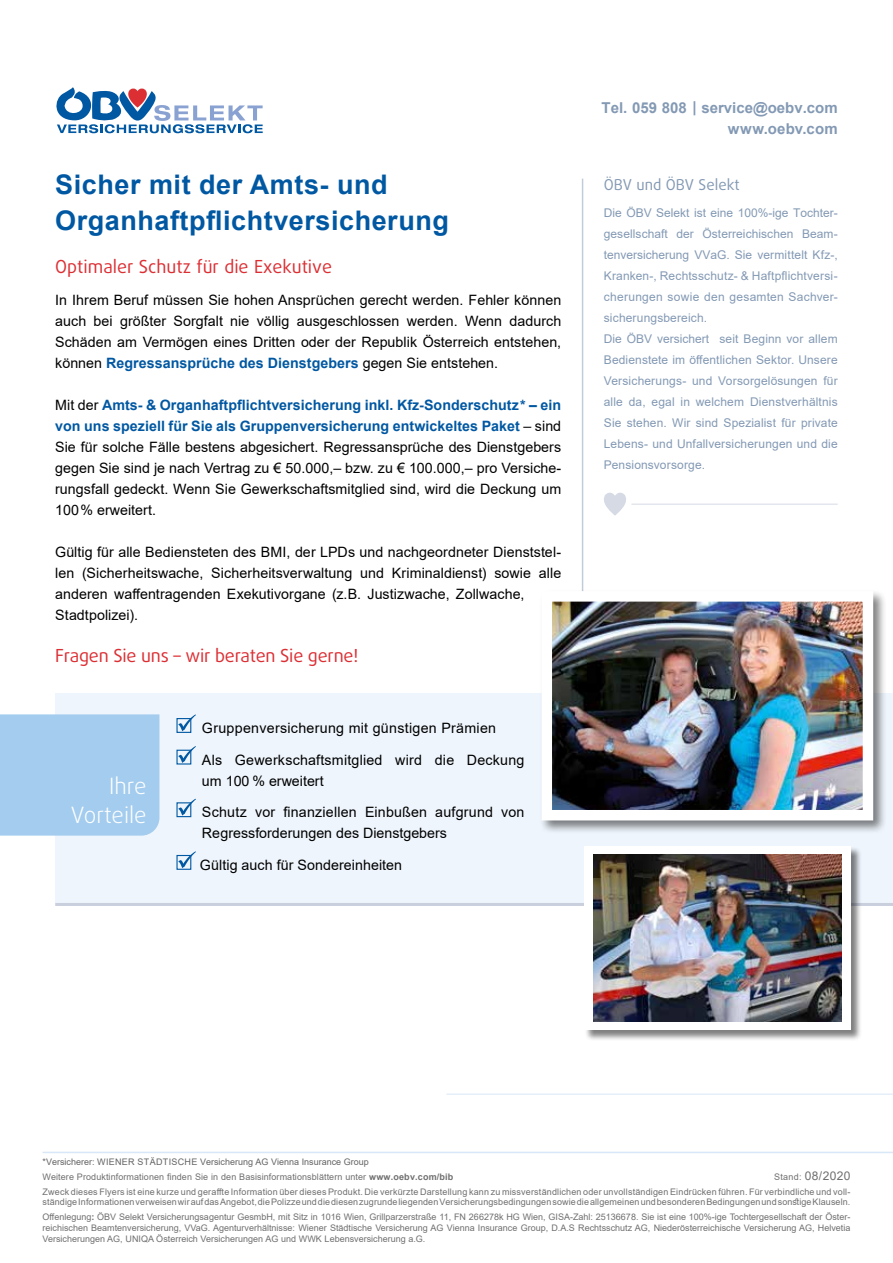
<style>
.page{position:relative;width:893px;height:1263px;background:#fff}
.page>*{position:absolute;margin:0;border:0;box-sizing:border-box;transform-origin:0 0}
.t1{font:700 27px/36px "Arial";letter-spacing:.02em;color:#0058a2}
.t2{font:300 22.5px/28.5px "Daxline Pro";color:#fff;text-align:right}
.t3{font:18px "Daxline Pro";color:#dc2f34}
.t4{font:700 15px/21px "Arial";color:#8399b4;text-align:right}
.t5{font:15px "Daxline Pro";color:#8399b4}
.t6{font:14.25px/21px "Arial";letter-spacing:.005em;color:#000}
.t7{font:12px/21px "Arial";letter-spacing:.01em;color:#8399b4}
.t8{font:12px "Arial";letter-spacing:.03em;color:#706f6f}
.t9{font:9px/10.8px "Arial";letter-spacing:.01em;color:#706f6f}
.s1{font-weight:700;color:#0058a2}
.s2{color:#646363}
.s3{font-weight:700}
.s4{font-size:9px}
</style>
<div class="page">
<svg style="left:56px;top:87px;width:207px;height:46px"></svg>
<div style="left:55px;top:693px;width:838px;height:213px;background:#eef5fc"></div>
<div style="left:0;top:714px;width:159px;height:122px;background:#a3ccee"></div>
<div style="left:176px;top:718px;width:15px;height:15px;border:1px solid #0058a2"></div>
<svg style="left:178px;top:714px;width:18px;height:17px"></svg>
<svg style="left:178px;top:746px;width:18px;height:17px"></svg>
<div style="left:176px;top:802px;width:15px;height:15px;border:1px solid #0058a2"></div>
<svg style="left:178px;top:799px;width:18px;height:16px"></svg>
<div style="left:176px;top:855px;width:15px;height:15px;border:1px solid #0058a2"></div>
<svg style="left:178px;top:851px;width:18px;height:17px"></svg>
<hr style="left:55px;top:903px;width:838px;height:3px;background:#c9cfdd">
<hr style="left:43px;top:1152px;width:850px;height:1px;background:#d8e8f8">
<hr style="left:446px;top:1094px;width:447px;height:1px;background:#d8e8f8">
<hr style="left:582px;top:179px;width:1px;height:426px;background:#8399b4">
<svg style="left:604px;top:493px;width:22px;height:23px"></svg>
<hr style="left:631px;top:504px;width:207px;height:1px;background:#d5dae5">
<div style="left:585px;top:846px;width:277px;height:195px;background:#000;opacity:.5"></div>
<div style="left:584px;top:846px;width:266px;height:183px;background:#fff"></div>
<img style="left:593px;top:854px;width:249px;height:167px">
<div style="left:539px;top:589px;width:349px;height:245px;background:#000;opacity:.5"></div>
<img style="left:539px;top:586px;width:339px;height:240px">
<h1 class="t1" style="left:55px;top:167px;width:395px">Sicher mit der Amts- und<br>Organhaftpflichtversicherung</h1>
<p class="t3" style="left:55px;top:255px;width:278px">Optimaler Schutz für die Exekutive</p>
<p class="t6" style="left:55px;top:289px;width:508px;text-align:justify">In Ihrem Beruf müssen Sie hohen Ansprüchen gerecht werden. Fehler können auch bei größter Sorgfalt nie völlig ausgeschlossen werden. Wenn dadurch Schäden am Vermögen eines Dritten oder der Republik Österreich entstehen, können <span class="s1">Regressansprüche des Dienstgebers</span> gegen Sie entstehen.</p>
<p class="t6" style="left:55px;top:394px;width:507px;text-align:justify">Mit der <span class="s1">Amts- &amp; Organhaftpflichtversicherung inkl. Kfz-Sonderschutz * – ein von uns speziell für Sie als Gruppenversicherung entwickeltes Paket</span> – sind Sie für solche Fälle bestens abgesichert. Regressansprüche des Dienstgebers gegen Sie sind je nach Vertrag zu € 50.000,– bzw. zu € 100.000,– pro Versiche&shy;rungsfall gedeckt. Wenn Sie Gewerkschaftsmitglied sind, wird die Deckung um 100 % erweitert.</p>
<p class="t6" style="left:55px;top:541px;width:508px">Gültig für alle Bediensteten des BMI, der LPDs und nachgeordneter Dienststel&shy;len (Sicherheitswache, Sicherheitsverwaltung und Kriminaldienst) sowie alle anderen waffentragenden Exekutivorgane (z.B. Justizwache, Zollwache, Stadtpolizei).</p>
<p class="t3" style="left:55px;top:644px;width:305px">Fragen Sie uns – wir beraten Sie gerne!</p>
<h2 class="t2" style="left:71px;top:772px;width:77px">Ihre<br>Vorteile</h2>
<p class="t6" style="left:202px;top:717px;width:296px">Gruppenversicherung mit günstigen Prämien</p>
<p class="t6" style="left:202px;top:749px;width:324px">Als Gewerkschaftsmitglied wird die Deckung um 100 % erweitert</p>
<p class="t6" style="left:202px;top:801px;width:324px">Schutz vor finanziellen Einbußen aufgrund von<br>Regressforderungen des Dienstgebers</p>
<p class="t6" style="left:200px;top:854px;width:204px">Gültig auch für Sondereinheiten</p>
<p class="t4" style="left:602px;top:97px;width:238px">Tel. 059 808 | service@oebv.com www.oebv.com</p>
<p class="t5" style="left:604px;top:175px;width:137px">ÖBV und ÖBV Selekt</p>
<p class="t7" style="left:604px;top:202px;width:235px">Die ÖBV Selekt ist eine 100%-ige Tochter&shy;gesellschaft der Österreichischen Beam&shy;tenversicherung VVaG. Sie vermittelt Kfz-, Kranken-, Rechtsschutz- &amp; Haftpflichtversi&shy;cherungen sowie den gesamten Sachver&shy;sicherungsbereich.<br>Die ÖBV versichert seit Beginn vor allem Bedienstete im öffentlichen Sektor. Unsere Versicherungs- und Vorsorgelösungen für alle da, egal in welchem Dienstverhältnis Sie stehen. Wir sind Spezialist für private Lebens- und Unfallversicherungen und die Pensionsvorsorge.</p>
<p class="t9" style="left:43px;top:1154px;width:412px;line-height:14.7px"><span class="s2">*Versicherer: WIENER STÄDTISCHE Versicherung AG Vienna Insurance Group<br></span>Weitere Produktinformationen finden Sie in den Basisinformationsblättern unter <span class="s3">www.oebv.com/bib</span></p>
<p class="t8" style="left:774px;top:1167px;width:78px"><span class="s4">Stand:</span> 08/2020</p>
<p class="t9" style="left:43px;top:1186px;width:809px">Zweck dieses Flyers ist eine kurze und geraffte Information über dieses Produkt. Die verkürzte Darstellung kann zu missverständlichen oder unvollständigen Eindrücken führen. Für verbindliche und voll&shy;ständigeInformationenverweisenwiraufdasAngebot,diePolizzeunddiediesenzugrundeliegendenVersicherungsbedingungensowiedieallgemeinenundbesonderenBedingungenundsonstigeKlauseln.</p>
<p class="t9" style="left:43px;top:1211px;width:809px;text-align:justify">Offenlegung<span class="s3">:</span> ÖBV Selekt Versicherungsagentur GesmbH, mit Sitz in 1016 Wien, Grillparzerstraße 11, FN 266278k HG Wien, GISA-Zahl: 25136678. Sie ist eine 100%-ige Tochtergesellschaft der Öster&shy;reichischen Beamtenversicherung, VVaG. Agenturverhältnisse: Wiener Städtische Versicherung AG Vienna Insurance Group, D.A.S Rechtsschutz AG, Niederösterreichische Versicherung AG, Helvetia Versicherungen AG, UNIQA Österreich Versicherungen AG und WWK Lebensversicherung a.G.</p>
</div>
